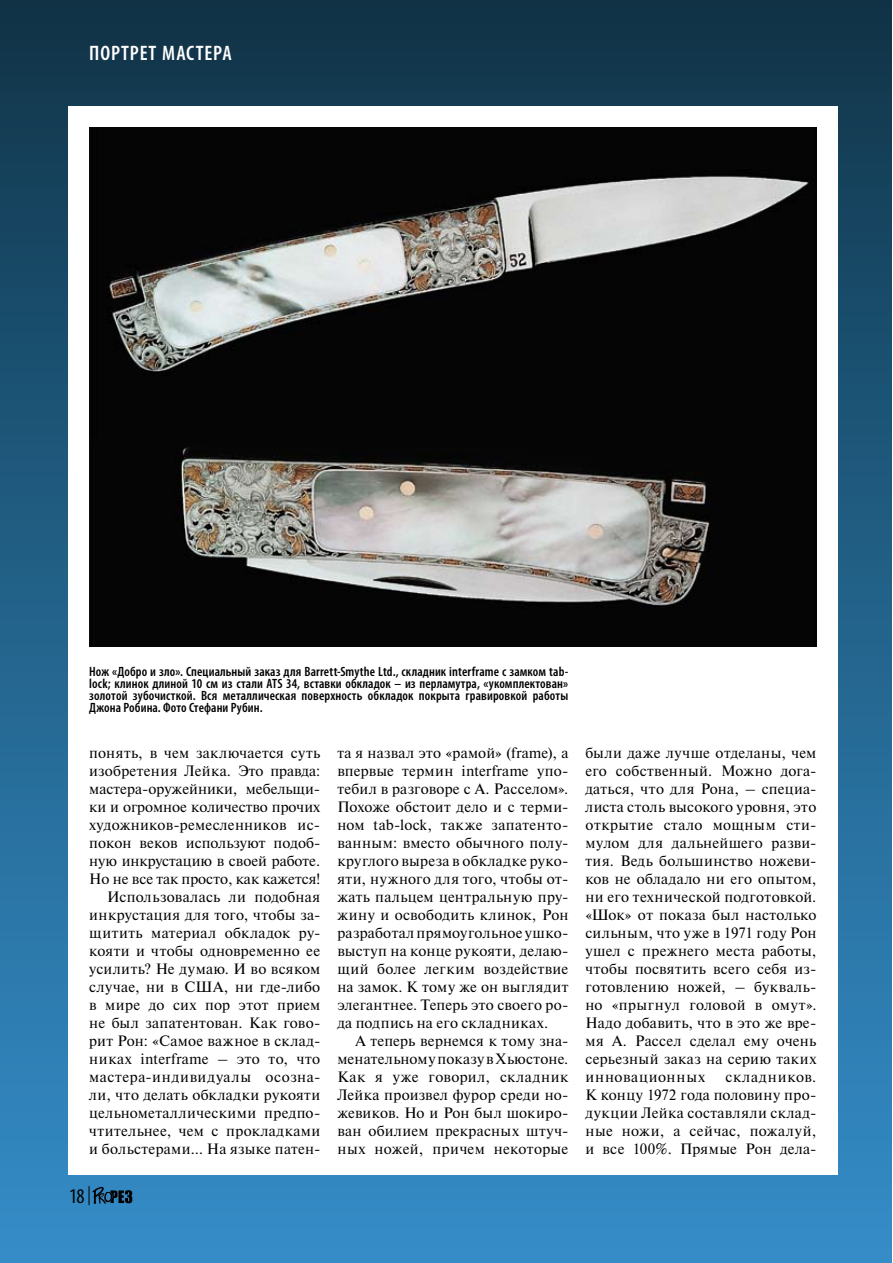
<style>
.page{position:relative;width:893px;height:1263px;background:#fff}
.page>*{position:absolute;margin:0;border:0;box-sizing:border-box;transform-origin:0 0}
.t1{font:600 condensed 21px "Myriad Pro";letter-spacing:.04em;color:#fff}
.t2{font:condensed 21px "Myriad Pro";color:#000}
.t3{font:15px/18px "Newton C";letter-spacing:.015em;color:#000;text-align:justify}
.t4{font:600 condensed 13.5px/12px "Myriad Pro";letter-spacing:.01em;color:#000;text-align:justify}
</style>
<div class="page">
<div style="left:0;top:0;width:891px;height:1263px;background:linear-gradient(to bottom,#10364a,#358fcb)"></div>
<div style="left:68px;top:106px;width:770px;height:1069px;background:#fff"></div>
<svg style="left:89px;top:1186px;width:43px;height:19px"></svg>
<img style="left:89px;top:128px;width:727px;height:518px">
<h1 class="t1" style="left:89px;top:40px;width:144px">портрет мастера</h1>
<p class="t4" style="left:89px;top:665px;width:480px">Нож «Добро и зло». Специальный заказ для Barrett-Smythe Ltd., складник interframe с замком tab&shy;lock; клинок длиной 10 см из стали ATS 34, вставки обкладок – из перламутра, «укомплектован» золотой зубочисткой. Вся металлическая поверхность обкладок покрыта гравировкой работы Джона Робина. Фото Стефани Рубин.</p>
<p class="t3" style="left:89px;top:743px;width:233px;text-align:right">понять, в чем заключается суть изобретения Лейка. Это правда: мастера-оружейники, мебельщи&shy;ки и огромное количество прочих художников-ремесленников ис&shy;покон веков используют подоб&shy;ную инкрустацию в своей работе.<br>Но не все так просто, как кажется!<br>Использовалась ли подобная инкрустация для того, чтобы за&shy;щитить материал обкладок ру&shy;кояти и чтобы одновременно ее усилить? Не думаю. И во всяком случае, ни в США, ни где-либо в мире до сих пор этот прием не был запатентован. Как гово&shy;рит Рон: «Самое важное в склад&shy;никах interframe – это то, что мастера-индивидуалы осозна&shy;ли, что делать обкладки рукояти цельнометаллическими предпо&shy;чтительнее, чем с прокладками и больстерами… На языке патен-</p>
<p class="t3" style="left:337px;top:743px;width:233px">та я назвал это «рамой» (frame), а впервые термин interframe упо&shy;тебил в разговоре с А. Расселом».<br>Похоже обстоит дело и с терми&shy;ном tab-lock, также запатенто&shy;ванным: вместо обычного полу&shy;круглого выреза в обкладке руко&shy;яти, нужного для того, чтобы от&shy;жать пальцем центральную пру&shy;жину и освободить клинок, Рон разработал прямоугольное ушко&shy;выступ на конце рукояти, делаю&shy;щий более легким воздействие на замок. К тому же он выглядит элегантнее. Теперь это своего ро&shy;да подпись на его складниках.</p>
<p class="t3" style="left:337px;top:1031px;width:233px;text-indent:18px">А теперь вернемся к тому зна&shy;менательному показу в Хьюстоне.<br>Как я уже говорил, складник Лейка произвел фурор среди но&shy;жевиков. Но и Рон был шокиро&shy;ван обилием прекрасных штуч&shy;ных ножей, причем некоторые</p>
<h1 class="t2" style="left:69px;top:1183px;width:17px">18</h1>
<p class="t3" style="left:585px;top:743px;width:233px">были даже лучше отделаны, чем его собственный. Можно дога&shy;даться, что для Рона, – специа&shy;листа столь высокого уровня, это открытие стало мощным сти&shy;мулом для дальнейшего разви&shy;тия. Ведь большинство ножеви&shy;ков не обладало ни его опытом, ни его технической подготовкой. «Шок» от показа был настолько сильным, что уже в 1971 году Рон ушел с прежнего места работы, чтобы посвятить всего себя из&shy;готовлению ножей, – букваль&shy;но «прыгнул головой в омут».<br>Надо добавить, что в это же вре&shy;мя А. Рассел сделал ему очень серьезный заказ на серию таких инновационных</p>
<p class="t3" style="left:585px;top:1067px;width:233px;text-indent:140px">складников.<br>К концу 1972 года половину про&shy;дукции Лейка составляли склад&shy;ные ножи, а сейчас, пожалуй, и все 100%. Прямые Рон дела-</p>
</div>
